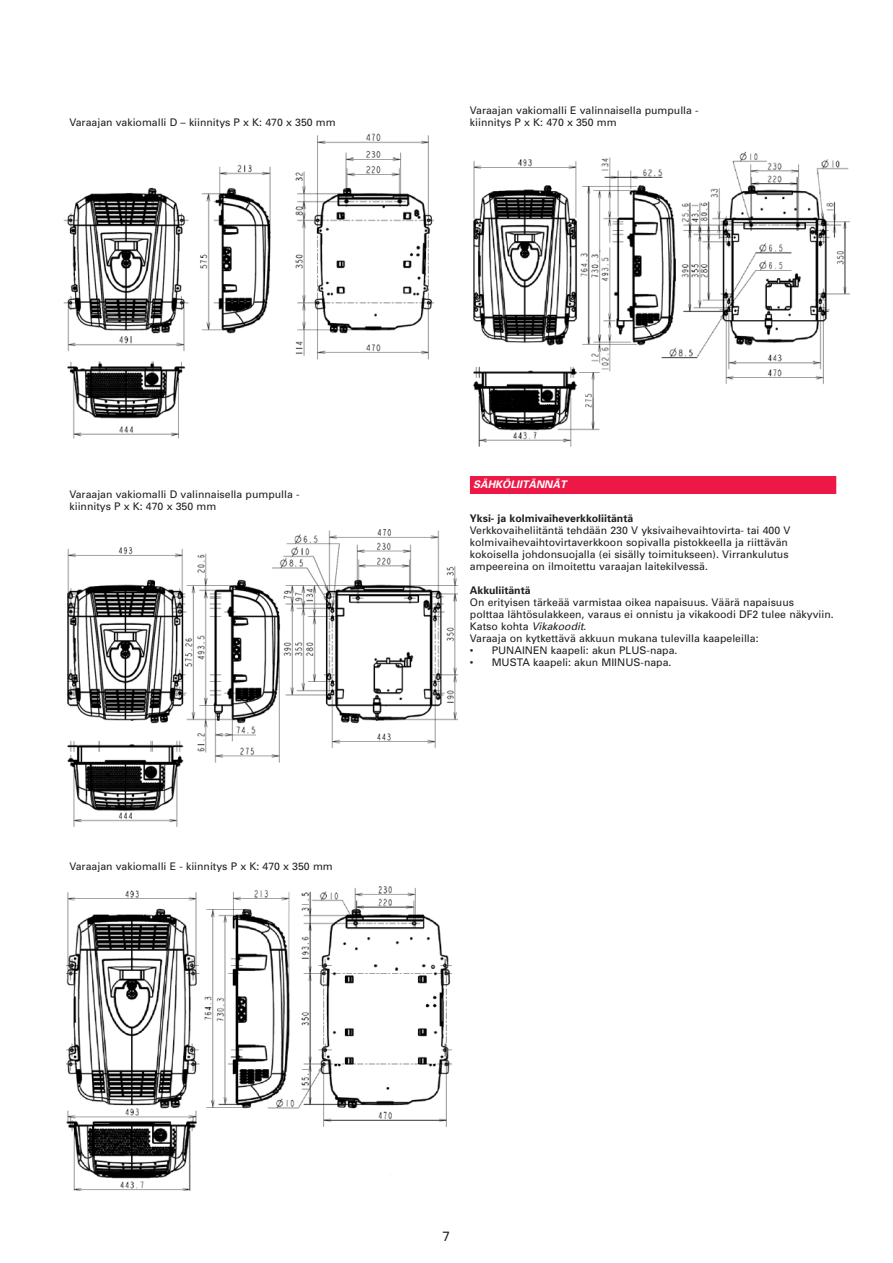
<style>
.page{position:relative;width:893px;height:1263px;background:#fff}
.page>*{position:absolute;margin:0;border:0;box-sizing:border-box;transform-origin:0 0}
.t1{font:13.5px "Univers";color:#231f20}
.t2{font:10.5px/12px "Univers";color:#231f20}
.t3{font:700 10.5px "Univers";color:#231f20}
.t4{font:italic 700 10.5px "Univers";color:#fff}
.s1{font-style:italic}
</style>
<div class="page">
<img style="left:63px;top:133px;width:370px;height:306px">
<img style="left:67px;top:529px;width:390px;height:297px">
<img style="left:67px;top:886px;width:384px;height:305px">
<img style="left:473px;top:151px;width:376px;height:296px">
<div style="left:470px;top:476px;width:366px;height:18px;background:#ed1846"></div>
<p class="t2" style="left:70px;top:117px;width:268px">Varaajan vakiomalli D – kiinnitys P x K: 470 x 350 mm</p>
<p class="t2" style="left:470px;top:105px;width:230px">Varaajan vakiomalli E valinnaisella pumpulla - kiinnitys P x K: 470 x 350 mm</p>
<p class="t2" style="left:70px;top:489px;width:231px">Varaajan vakiomalli D valinnaisella pumpulla - kiinnitys P x K: 470 x 350 mm</p>
<p class="t2" style="left:70px;top:861px;width:265px">Varaajan vakiomalli E - kiinnitys P x K: 470 x 350 mm</p>
<p class="t4" style="left:473px;top:480px;width:97px">SÄHKÖLIITÄNNÄT</p>
<p class="t3" style="left:470px;top:514px;width:165px">Yksi- ja kolmivaiheverkkoliitäntä</p>
<p class="t2" style="left:470px;top:525px;width:322px">Verkkovaiheliitäntä tehdään 230 V yksivaihevaihtovirta- tai 400 V kolmivaihevaihtovirtaverkkoon sopivalla pistokkeella ja riittävän kokoisella johdonsuojalla (ei sisälly toimitukseen). Virrankulutus ampeereina on ilmoitettu varaajan laitekilvessä.</p>
<p class="t3" style="left:470px;top:586px;width:62px">Akkuliitäntä</p>
<p class="t2" style="left:470px;top:597px;width:365px">On erityisen tärkeää varmistaa oikea napaisuus. Väärä napaisuus<br>polttaa lähtösulakkeen, varaus ei onnistu ja vikakoodi DF2 tulee näkyviin.<br>Katso kohta <span class="s1">Vikakoodit</span>.<br>Varaaja on kytkettävä akkuun mukana tulevilla kaapeleilla:</p>
<p class="t2" style="left:470px;top:645px;width:209px">• PUNAINEN kaapeli: akun PLUS-napa.</p>
<p class="t2" style="left:470px;top:657px;width:203px">• MUSTA kaapeli: akun MIINUS-napa.</p>
<p class="t1" style="left:442px;top:1232px;width:9px">7</p>
</div>
